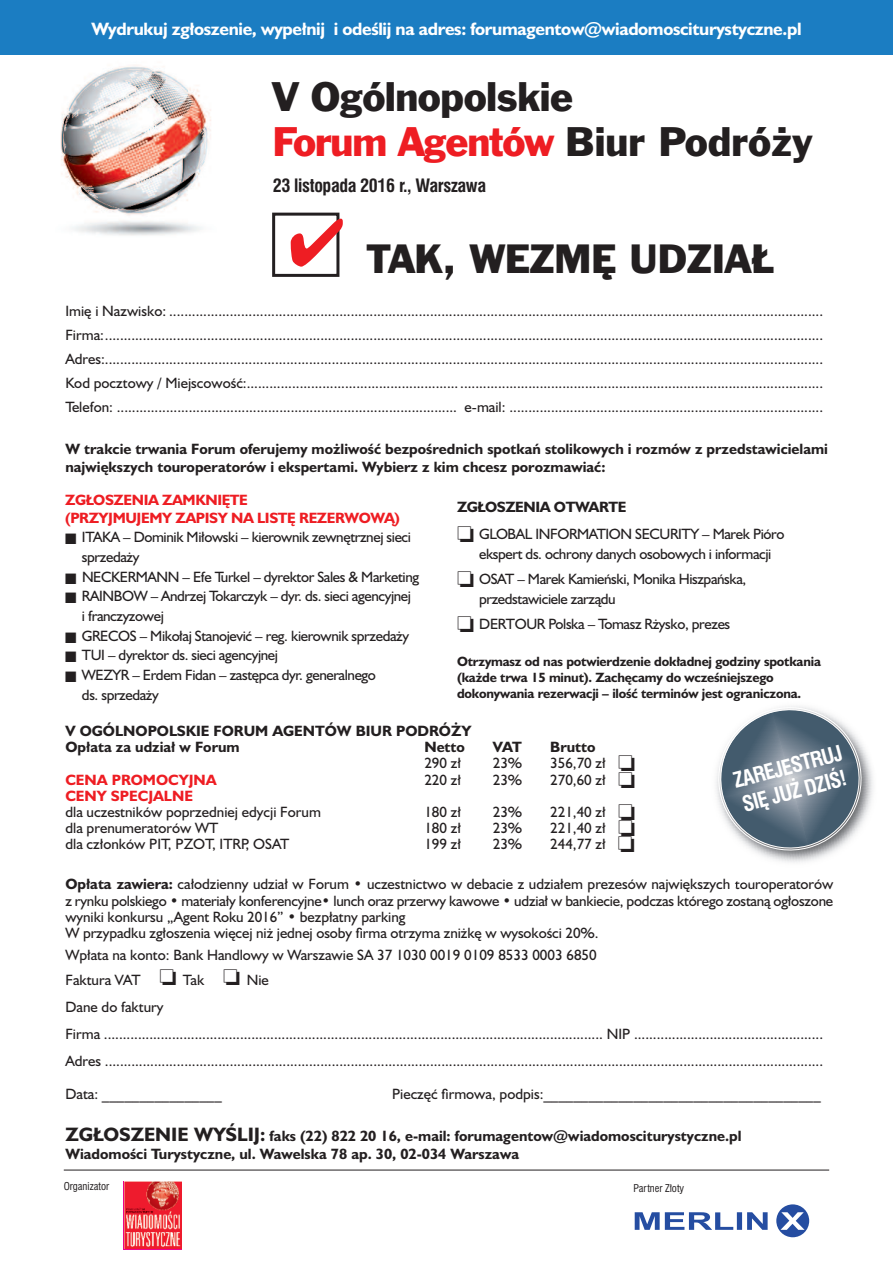
<style>
.page{position:relative;width:893px;height:1263px;background:#fff}
.page>*{position:absolute;margin:0;border:0;box-sizing:border-box;transform-origin:0 0}
.t1{font:37.95px/45.5px "Frank Goth EU";letter-spacing:-.015em;color:#231f20}
.t2{font:37.5px "Frank Goth EU";color:#231f20}
.t3{font:21px/25.2px "Swis 721 Cn EU Bold OTF";color:#fff}
.t4{font:18px "Humanst 521 EU Bold OTF";letter-spacing:-.02em;color:#fff}
.t5{font:18px "Swis 721 Cn EU Bold OTF";letter-spacing:-.02em;color:#231f20}
.t6{font:15px/24px "Humanst 521 EU";letter-spacing:-.015em;color:#231f20}
.t7{font:15px/18px "Humanst 521 EU Bold OTF";color:#231f20}
.t8{font:15px/18px "Humanst 521 EU Bold OTF";letter-spacing:-.025em;color:#ee1d23}
.t9{font:700 15px "Humanst 521 EU";color:#231f20}
.t10{font:700 15px "Humanst 521 EU";color:#ee1d23}
.t11{font:15px "Humanst 521 EU Bold OTF";letter-spacing:-.025em;color:#231f20}
.t12{font:13.5px/16.2px "Humanst 521 EU Bold OTF";letter-spacing:-.015em;color:#231f20}
.t13{font:10.5px "Swis 721 Cn EU";color:#231f20}
.s1{color:#ee1d23}
.s2{font-family:"Humanst 521 EU Bold OTF"}
.s3{font-size:19.5px}
</style>
<div class="page">
<img style="left:38px;top:54px;width:199px;height:182px">
<div style="left:272px;top:213px;width:67px;height:64px;border:3px solid #231f20"></div>
<hr style="left:64px;top:1170px;width:765px;height:1px;background:#231f20">
<div style="left:776px;top:1204px;width:33px;height:33px;background:#254da1;border-radius:50%"></div>
<svg style="left:635px;top:1212px;width:133px;height:18px"></svg>
<svg style="left:780px;top:1212px;width:24px;height:18px"></svg>
<img style="left:734px;top:754px;width:139px;height:133px">
<svg style="left:716px;top:706px;width:150px;height:149px"></svg>
<svg style="left:124px;top:1181px;width:58px;height:68px"></svg>
<img style="left:125px;top:1181px;width:56px;height:67px">
<div style="left:0;top:0;width:893px;height:54px;background:#1b7dc2"></div>
<p class="t4" style="left:91px;top:18px;width:712px">Wydrukuj zgłoszenie, wypełnij i odeślij na adres: forumagentow@wiadomosciturystyczne.pl</p>
<h1 class="t1" style="left:273px;top:77px;width:541px">V Ogólnopolskie<br><span class="s1">Forum Agentów</span> Biur Podróży</h1>
<p class="t5" style="left:273px;top:175px;width:215px">23 listopada 2016 r., Warszawa</p>
<h2 class="t2" style="left:288px;top:236px;width:487px"><sup>✔</sup> TAK, WEZMĘ UDZIAŁ</h2>
<p class="t6" style="left:65px;top:299px;width:759px;text-align:justify">Imię i Nazwisko: .............................................................................................................................................................................<br>Firma:..............................................................................................................................................................................................<br>Adres:..............................................................................................................................................................................................<br>Kod pocztowy / Miejscowość:........................................................................................................................................................<br>Telefon: .......................................................................................... e-mail: ...................................................................................</p>
<p class="t7" style="left:65px;top:440px;width:764px">W trakcie trwania Forum oferujemy możliwość bezpośrednich spotkań stolikowych i rozmów z przedstawicielami największych touroperatorów i ekspertami. Wybierz z kim chcesz porozmawiać:</p>
<p class="t8" style="left:65px;top:491px;width:336px">ZGŁOSZENIA ZAMKNIĘTE<br>(PRZYJMUJEMY ZAPISY NA LISTĘ REZERWOWĄ)</p>
<p class="t6" style="left:82px;top:527px;width:331px;line-height:19.6px;text-indent:-17px">■ ITAKA – Dominik Miłowski – kierownik zewnętrznej sieci sprzedaży</p>
<p class="t6" style="left:65px;top:564px;width:355px">■ NECKERMANN – Efe Turkel – dyrektor Sales &amp; Marketing</p>
<p class="t6" style="left:82px;top:586px;width:331px;line-height:19.6px;text-indent:-17px">■ RAINBOW – Andrzej Tokarczyk – dyr. ds. sieci agencyjnej i franczyzowej</p>
<p class="t6" style="left:65px;top:623px;width:345px">■ GRECOS – Mikołaj Stanojević – reg. kierownik sprzedaży</p>
<p class="t6" style="left:65px;top:643px;width:214px">■ TUI – dyrektor ds. sieci agencyjnej</p>
<p class="t6" style="left:82px;top:665px;width:295px;line-height:19.6px;text-indent:-17px">■ WEZYR – Erdem Fidan – zastępca dyr. generalnego ds. sprzedaży</p>
<p class="t11" style="left:457px;top:497px;width:171px">ZGŁOSZENIA OTWARTE</p>
<p class="t6" style="left:457px;top:523px;width:329px;line-height:20.1px;text-align:center">❏ GLOBAL INFORMATION SECURITY – Marek Pióro ekspert ds. ochrony danych osobowych i informacji</p>
<p class="t6" style="left:479px;top:568px;width:269px;line-height:20.1px;text-indent:-22px">❏ OSAT – Marek Kamieński, Monika Hiszpańska, przedstawiciele zarządu</p>
<p class="t6" style="left:457px;top:611px;width:275px">❏ DERTOUR Polska – Tomasz Rżysko, prezes</p>
<p class="t12" style="left:457px;top:653px;width:365px">Otrzymasz od nas potwierdzenie dokładnej godziny spotkania (każde trwa 15 minut). Zachęcamy do wcześniejszego dokonywania rezerwacji – ilość terminów jest ograniczona.</p>
<p class="t9" style="left:65px;top:721px;width:407px">V OGÓLNOPOLSKIE FORUM AGENTÓW BIUR PODRÓŻY</p>
<p class="t7" style="left:65px;top:738px;width:176px">Opłata za udział w Forum</p>
<p class="t9" style="left:424px;top:738px;width:42px">Netto</p>
<p class="t9" style="left:493px;top:738px;width:31px">VAT</p>
<p class="t9" style="left:550px;top:738px;width:47px">Brutto</p>
<p class="t6" style="left:424px;top:751px;width:38px">290 zł</p>
<p class="t6" style="left:493px;top:751px;width:31px">23%</p>
<p class="t6" style="left:550px;top:751px;width:87px">356,70 zł ❏</p>
<p class="t10" style="left:65px;top:770px;width:153px">CENA PROMOCYJNA</p>
<p class="t6" style="left:424px;top:767px;width:38px">220 zł</p>
<p class="t6" style="left:493px;top:767px;width:31px">23%</p>
<p class="t6" style="left:550px;top:767px;width:87px">270,60 zł ❏</p>
<p class="t10" style="left:65px;top:786px;width:129px">CENY SPECJALNE</p>
<p class="t6" style="left:65px;top:800px;width:257px">dla uczestników poprzedniej edycji Forum</p>
<p class="t6" style="left:424px;top:800px;width:38px">180 zł</p>
<p class="t6" style="left:493px;top:800px;width:31px">23%</p>
<p class="t6" style="left:550px;top:800px;width:87px">221,40 zł ❏</p>
<p class="t6" style="left:65px;top:816px;width:154px">dla prenumeratorów WT</p>
<p class="t6" style="left:424px;top:816px;width:38px">180 zł</p>
<p class="t6" style="left:493px;top:816px;width:31px">23%</p>
<p class="t6" style="left:550px;top:816px;width:87px">221,40 zł ❏</p>
<p class="t6" style="left:65px;top:832px;width:226px">dla członków PIT, PZOT, ITRP, OSAT</p>
<p class="t6" style="left:424px;top:832px;width:38px">199 zł</p>
<p class="t6" style="left:493px;top:832px;width:31px">23%</p>
<p class="t6" style="left:550px;top:832px;width:86px">244,77 zł ❏</p>
<p class="t6" style="left:65px;top:876px;width:769px;line-height:16.2px"><span class="s2">Opłata zawiera:</span> całodzienny udział w Forum • uczestnictwo w debacie z udziałem prezesów największych touroperatorów z rynku polskiego • materiały konferencyjne• lunch oraz przerwy kawowe • udział w bankiecie, podczas którego zostaną ogłoszone wyniki konkursu „Agent Roku 2016” • bezpłatny parking<br>W przypadku zgłoszenia więcej niż jednej osoby firma otrzyma zniżkę w wysokości 20%.</p>
<p class="t6" style="left:65px;top:942px;width:533px;line-height:25.2px">Wpłata na konto: Bank Handlowy w Warszawie SA 37 1030 0019 0109 8533 0003 6850<br>Faktura VAT ❏ Tak ❏ Nie</p>
<p class="t6" style="left:65px;top:994px;width:759px;line-height:27px">Dane do faktury<br>Firma .................................................................................................................................... NIP ..................................................<br>Adres ..............................................................................................................................................................................................</p>
<p class="t6" style="left:65px;top:1082px;width:158px">Data: ________________</p>
<p class="t6" style="left:392px;top:1082px;width:430px">Pieczęć firmowa, podpis:_____________________________________</p>
<p class="t7" style="left:65px;top:1127px;width:678px"><span class="s3">ZGŁOSZENIE WYŚLIJ:</span> faks (22) 822 20 16, e-mail: forumagentow@wiadomosciturystyczne.pl<br>Wiadomości Turystyczne, ul. Wawelska 78 ap. 30, 02-034 Warszawa</p>
<p class="t13" style="left:64px;top:1179px;width:47px">Organizator</p>
<p class="t13" style="left:634px;top:1181px;width:52px">Partner Złoty</p>
<h3 class="t3" style="left:731px;top:770px;width:114px;rotate:-15deg">ZAREJESTRUJ<br>SIĘ JUŻ DZIŚ!</h3>
</div>
